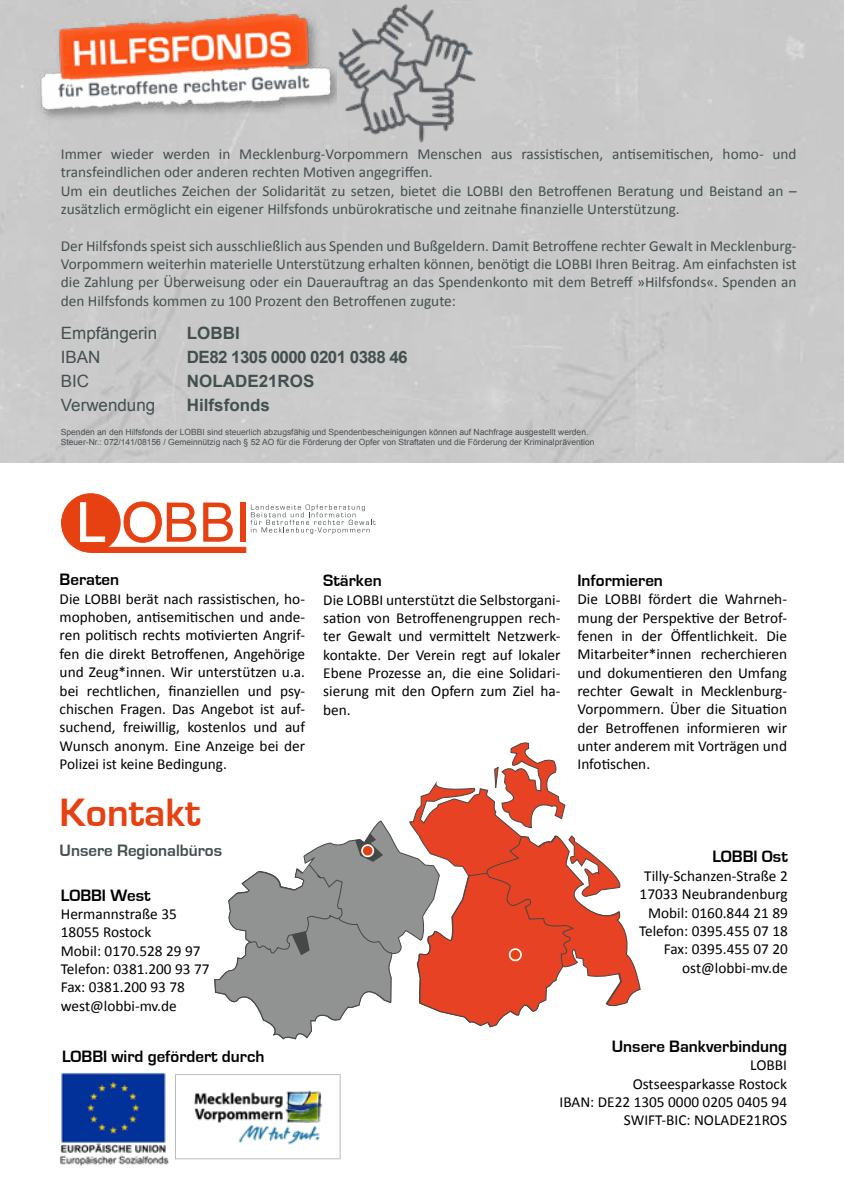
<style>
.page{position:relative;width:844px;height:1191px;background:#fff}
.page>*{position:absolute;margin:0;border:0;box-sizing:border-box;transform-origin:0 0}
.t1{font:700 40.77px "Eurostile";color:#e74011}
.t2{font:700 16.97px "Eurostile";color:#000}
.t3{font:16.97px "Arial";color:#444f50}
.t4{font:700 16.97px "Arial";color:#444f50}
.t5{font:700 16.97px "Arial";letter-spacing:-.035em;color:#444f50}
.t6{font:700 16.97px "Eurostile";color:#444f50}
.t7{font:15.22px/18.4px "Calibri";color:#000;text-align:justify}
.t8{font:15.22px/18.4px "Calibri";color:#444f50}
.t9{font:8.58px/10.2px "Arial";color:#444f50}
</style>
<div class="page">
<img style="left:194px;top:1090px;width:128px;height:55px">
<div style="left:175px;top:1074px;width:165px;height:85px;border:1px solid #b7beb8"></div>
<svg style="left:370px;top:820px;width:38px;height:134px;fill:#919292"></svg>
<svg style="left:408px;top:812px;width:8px;height:126px"></svg>
<svg style="left:416px;top:742px;width:225px;height:286px"></svg>
<svg style="left:214px;top:833px;width:179px;height:207px"></svg>
<img style="left:329px;top:0;width:163px;height:150px">
<img style="left:25px;top:0;width:311px;height:145px">
<div style="left:362px;top:845px;width:11px;height:11px;background:#e74011;border-radius:50%"></div>
<div style="left:361px;top:844px;width:13px;height:13px;border:2px solid #fff;border-radius:50%"></div>
<div style="left:509px;top:949px;width:12px;height:11px;background:#e74011;border-radius:50%"></div>
<div style="left:508px;top:948px;width:13px;height:13px;border:2px solid #fff;border-radius:50%"></div>
<img style="left:60px;top:1073px;width:109px;height:93px">
<svg style="left:250px;top:504px;width:125px;height:30px"></svg>
<div style="left:62px;top:494px;width:58px;height:58px;background:#e74011;border-radius:50%"></div>
<div style="left:61px;top:493px;width:59px;height:59px;border:1px solid #e74011;border-radius:50%"></div>
<svg style="left:80px;top:502px;width:25px;height:40px"></svg>
<svg style="left:123px;top:501px;width:73px;height:42px"></svg>
<svg style="left:203px;top:502px;width:30px;height:40px"></svg>
<div style="left:241px;top:502px;width:5px;height:40px;background:#e74011"></div>
<svg style="left:91px;top:547px;width:155px;height:5px"></svg>
<p class="t8" style="left:61px;top:144px;width:737px">Immer wieder werden in Mecklenburg-Vorpommern Menschen aus rassistischen, antisemitischen, homo- und transfeindlichen oder anderen rechten Motiven angegriffen.<br>Um ein deutliches Zeichen der Solidarität zu setzen, bietet die LOBBI den Betroffenen Beratung und Beistand an – zusätzlich ermöglicht ein eigener Hilfsfonds unbürokratische und zeitnahe finanzielle Unterstützung.</p>
<p class="t8" style="left:61px;top:236px;width:737px;text-align:justify">Der Hilfsfonds speist sich ausschließlich aus Spenden und Bußgeldern. Damit Betroffene rechter Gewalt in Mecklenburg-Vorpommern weiterhin materielle Unterstützung erhalten können, benötigt die LOBBI Ihren Beitrag. Am einfachsten ist die Zahlung per Überweisung oder ein Dauerauftrag an das Spendenkonto mit dem Betreff »Hilfsfonds«. Spenden an den Hilfsfonds kommen zu 100 Prozent den Betroffenen zugute:</p>
<p class="t3" style="left:61px;top:322px;width:98px">Empfängerin</p>
<p class="t4" style="left:187px;top:322px;width:54px">LOBBI</p>
<p class="t3" style="left:61px;top:346px;width:41px">IBAN</p>
<p class="t5" style="left:187px;top:346px;width:222px">DE82 1305 0000 0201 0388 46</p>
<p class="t3" style="left:61px;top:370px;width:30px">BIC</p>
<p class="t4" style="left:187px;top:369px;width:129px">NOLADE21ROS</p>
<p class="t3" style="left:61px;top:393px;width:96px">Verwendung</p>
<p class="t4" style="left:187px;top:393px;width:85px">Hilfsfonds</p>
<p class="t9" style="left:61px;top:427px;width:535px">Spenden an den Hilfsfonds der LOBBI sind steuerlich abzugsfähig und Spendenbescheinigungen können auf Nachfrage ausgestellt werden.<br>Steuer-Nr.: 072/141/08156 / Gemeinnützig nach § 52 AO für die Förderung der Opfer von Straftaten und die Förderung der Kriminalprävention</p>
<p class="t2" style="left:60px;top:570px;width:61px">Beraten</p>
<p class="t7" style="left:60px;top:589px;width:247px">Die LOBBI berät nach rassistischen, ho&shy;mophoben, antisemitischen und ande&shy;ren politisch rechts motivierten Angrif&shy;fen die direkt Betroffenen, Angehörige und Zeug*innen. Wir unterstützen u.a. bei rechtlichen, finanziellen und psy&shy;chischen Fragen. Das Angebot ist auf&shy;suchend, freiwillig, kostenlos und auf Wunsch anonym. Eine Anzeige bei der Polizei ist keine Bedingung.</p>
<h1 class="t1" style="left:60px;top:790px;width:142px">Kontakt</h1>
<p class="t6" style="left:60px;top:841px;width:164px">Unsere Regionalbüros</p>
<p class="t2" style="left:61px;top:885px;width:91px">LOBBI West</p>
<p class="t7" style="left:61px;top:904px;width:150px;text-align:left">Hermannstraße 35<br>18055 Rostock<br>Mobil: 0170.528 29 97<br>Telefon: 0381.200 93 77<br>Fax: 0381.200 93 78 west@lobbi-mv.de</p>
<p class="t2" style="left:62px;top:1047px;width:204px">LOBBI wird gefördert durch</p>
<p class="t2" style="left:323px;top:571px;width:60px">Stärken</p>
<p class="t7" style="left:323px;top:590px;width:239px">Die LOBBI unterstützt die Selbstorgani&shy;sation von Betroffenengruppen rech&shy;ter Gewalt und vermittelt Netzwerk&shy;kontakte. Der Verein regt auf lokaler Ebene Prozesse an, die eine Solidari&shy;sierung mit den Opfern zum Ziel ha&shy;ben.</p>
<p class="t2" style="left:577px;top:571px;width:87px">Informieren</p>
<p class="t7" style="left:577px;top:589px;width:211px">Die LOBBI fördert die Wahrneh&shy;mung der Perspektive der Betrof&shy;fenen in der Öffentlichkeit. Die Mitarbeiter*innen recherchieren und dokumentieren den Umfang rechter Gewalt in Mecklenburg-Vorpommern. Über die Situation der Betroffenen informieren wir unter anderem mit Vorträgen und Infotischen.</p>
<p class="t2" style="left:712px;top:847px;width:77px">LOBBI Ost</p>
<p class="t7" style="left:639px;top:866px;width:150px;text-align:right">Tilly-Schanzen-Straße 2<br>17033 Neubrandenburg<br>Mobil: 0160.844 21 89<br>Telefon: 0395.455 07 18<br>Fax: 0395.455 07 20 ost@lobbi-mv.de</p>
<p class="t2" style="left:611px;top:1037px;width:176px">Unsere Bankverbindung</p>
<p class="t7" style="left:559px;top:1055px;width:229px;text-align:right">LOBBI<br>Ostseesparkasse Rostock<br>IBAN: DE22 1305 0000 0205 0405 94<br>SWIFT-BIC: NOLADE21ROS</p>
</div>
